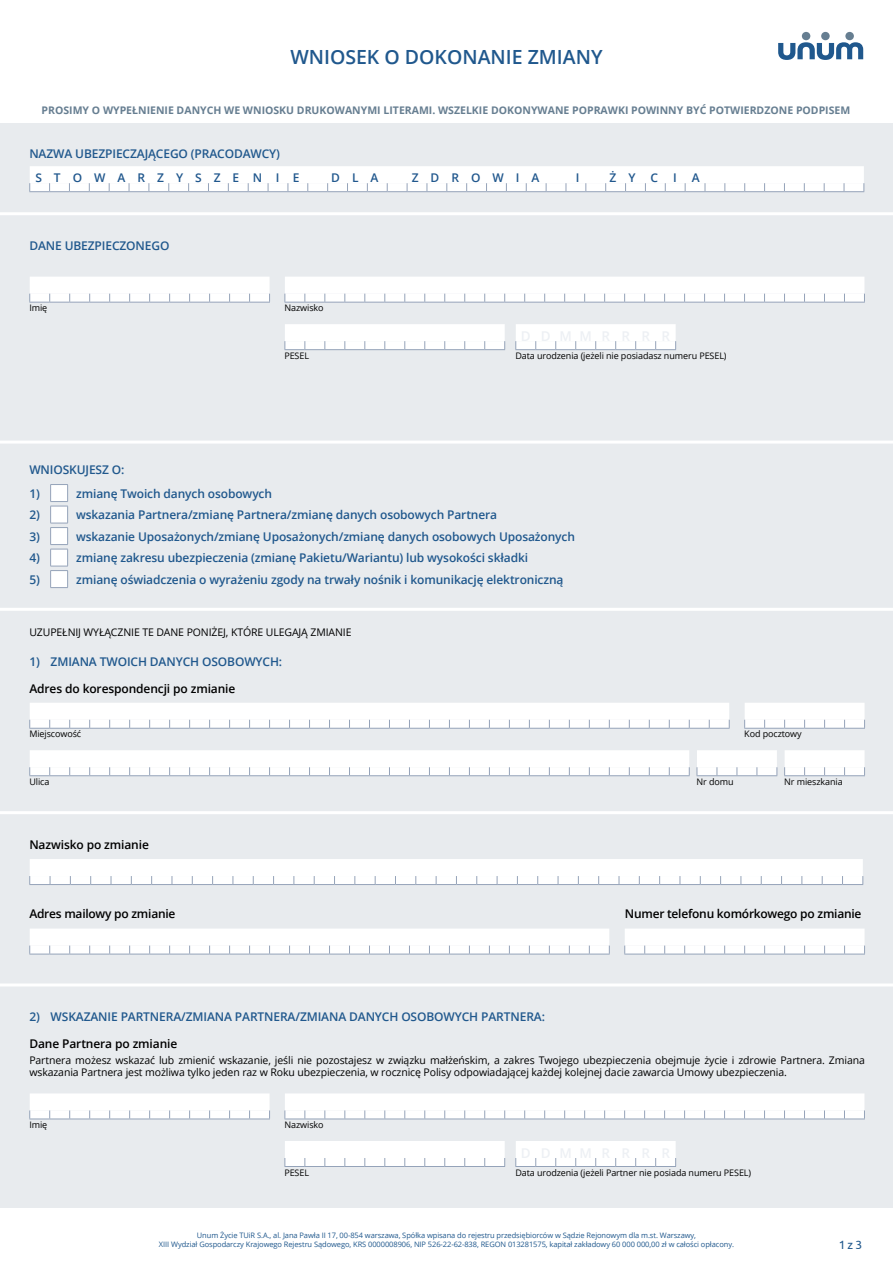
<style>
.page{position:relative;width:893px;height:1263px;background:#fff}
.page>*{position:absolute;margin:0;border:0;box-sizing:border-box;transform-origin:0 0}
.t1{font:600 19.5px "Open Sans";color:#20588d}
.t2{font:600 12px/23.5px "Open Sans";letter-spacing:-.01em;color:#20588d}
.t3{font:600 12px "Open Sans";letter-spacing:-.01em;color:#000}
.t4{font:600 12px "Open Sans";letter-spacing:1em;color:#20578d}
.t5{font:12px "Ubuntu";color:#20588d}
.t6{font:10.5px/12.3px "Open Sans";letter-spacing:-.01em;color:#000}
.t7{font:700 10.5px "Open Sans";color:#667e91}
.t8{font:9px "Open Sans";letter-spacing:-.01em;color:#000}
.t9{font:7.5px/9px "Open Sans";letter-spacing:-.01em;color:#20588d;text-align:center}
</style>
<div class="page">
<div style="left:0;top:123px;width:893px;height:1085px;background:#e8ebee"></div>
<svg style="left:778px;top:32px;width:85px;height:28px"></svg>
<hr style="left:0;top:212px;width:893px;height:3px;background:#fff">
<hr style="left:0;top:441px;width:893px;height:3px;background:#fff">
<hr style="left:0;top:608px;width:893px;height:3px;background:#fff">
<hr style="left:0;top:811px;width:893px;height:3px;background:#fff">
<hr style="left:0;top:983px;width:893px;height:3px;background:#fff">
<svg style="left:29px;top:166px;width:835px;height:26px;background:#f8f9fa"></svg>
<svg style="left:29px;top:277px;width:241px;height:26px;background:#f8f9fa"></svg>
<svg style="left:284px;top:277px;width:581px;height:26px;background:#f8f9fa"></svg>
<svg style="left:284px;top:324px;width:221px;height:26px;background:#f9fafb"></svg>
<svg style="left:515px;top:324px;width:161px;height:26px;background:#f9fafb"></svg>
<svg style="left:50px;top:484px;width:18px;height:104px"></svg>
<svg style="left:29px;top:703px;width:701px;height:26px;background:#f8f9fa"></svg>
<svg style="left:744px;top:703px;width:121px;height:26px;background:#f8f9fa"></svg>
<div style="left:29px;top:750px;width:661px;height:26px;background:#fff"></div>
<div style="left:697px;top:750px;width:80px;height:26px;background:#fff"></div>
<svg style="left:784px;top:750px;width:81px;height:26px;background:#f9fafb"></svg>
<div style="left:29px;top:859px;width:834px;height:26px;background:#fff"></div>
<svg style="left:29px;top:929px;width:581px;height:26px;background:#f8f9fa"></svg>
<svg style="left:624px;top:929px;width:241px;height:26px;background:#f8f9fa"></svg>
<svg style="left:29px;top:1093px;width:241px;height:26px;background:#fafafb"></svg>
<svg style="left:284px;top:1093px;width:581px;height:26px;background:#fafbfb"></svg>
<svg style="left:284px;top:1141px;width:221px;height:26px;background:#f9f9fb"></svg>
<svg style="left:515px;top:1141px;width:161px;height:26px;background:#f9f9fb"></svg>
<h1 class="t1" style="left:290px;top:44px;width:314px">WNIOSEK O DOKONANIE ZMIANY</h1>
<p class="t7" style="left:42px;top:103px;width:810px">PROSIMY O WYPEŁNIENIE DANYCH WE WNIOSKU DRUKOWANYMI LITERAMI. WSZELKIE DOKONYWANE POPRAWKI POWINNY BYĆ POTWIERDZONE PODPISEM</p>
<p class="t2" style="left:29px;top:142px;width:252px">NAZWA UBEZPIECZAJĄCEGO (PRACODAWCY)</p>
<p class="t4" style="left:35px;top:170px;width:266px">STOWARZYSZENIE</p>
<p class="t4" style="left:331px;top:170px;width:49px">DLA</p>
<p class="t4" style="left:412px;top:170px;width:129px">ZDROWIA</p>
<p class="t4" style="left:576px;top:170px;width:5px">I</p>
<p class="t4" style="left:610px;top:170px;width:28px">Ż Y</p>
<p class="t4" style="left:651px;top:170px;width:9px">C</p>
<p class="t4" style="left:673px;top:170px;width:28px">I A</p>
<p class="t2" style="left:29px;top:234px;width:142px">DANE UBEZPIECZONEGO</p>
<p class="t8" style="left:29px;top:302px;width:19px">Imię</p>
<p class="t8" style="left:284px;top:302px;width:41px">Nazwisko</p>
<p class="t8" style="left:284px;top:349px;width:26px">PESEL</p>
<p class="t8" style="left:515px;top:349px;width:213px">Data urodzenia (jeżeli nie posiadasz numeru PESEL)</p>
<p class="t2" style="left:29px;top:458px;width:97px">WNIOSKUJESZ O:<br>1)</p>
<p class="t2" style="left:76px;top:481px;width:197px">zmianę Twoich danych osobowych</p>
<p class="t2" style="left:29px;top:503px;width:12px">2)</p>
<p class="t2" style="left:76px;top:503px;width:423px">wskazania Partnera/zmianę Partnera/zmianę danych osobowych Partnera</p>
<p class="t2" style="left:29px;top:524px;width:12px">3)</p>
<p class="t2" style="left:76px;top:524px;width:500px">wskazanie Uposażonych/zmianę Uposażonych/zmianę danych osobowych Uposażonych</p>
<p class="t2" style="left:29px;top:546px;width:12px">4)</p>
<p class="t2" style="left:76px;top:546px;width:453px">zmianę zakresu ubezpieczenia (zmianę Pakietu/Wariantu) lub wysokości składki</p>
<p class="t2" style="left:29px;top:567px;width:12px">5)</p>
<p class="t2" style="left:76px;top:567px;width:489px">zmianę oświadczenia o wyrażeniu zgody na trwały nośnik i komunikację elektroniczną</p>
<p class="t6" style="left:29px;top:626px;width:324px">UZUPEŁNIJ WYŁĄCZNIE TE DANE PONIŻEJ, KTÓRE ULEGAJĄ ZMIANIE</p>
<p class="t2" style="left:29px;top:650px;width:254px">1) ZMIANA TWOICH DANYCH OSOBOWYCH:</p>
<p class="t3" style="left:29px;top:680px;width:208px">Adres do korespondencji po zmianie</p>
<p class="t8" style="left:29px;top:728px;width:53px">Miejscowość</p>
<p class="t8" style="left:744px;top:728px;width:59px">Kod pocztowy</p>
<p class="t8" style="left:29px;top:775px;width:22px">Ulica</p>
<p class="t8" style="left:697px;top:775px;width:39px">Nr domu</p>
<p class="t8" style="left:784px;top:775px;width:60px">Nr mieszkania</p>
<p class="t3" style="left:29px;top:836px;width:121px">Nazwisko po zmianie</p>
<p class="t3" style="left:29px;top:906px;width:148px">Adres mailowy po zmianie</p>
<p class="t3" style="left:625px;top:906px;width:238px">Numer telefonu komórkowego po zmianie</p>
<p class="t2" style="left:29px;top:1005px;width:517px">2) WSKAZANIE PARTNERA/ZMIANA PARTNERA/ZMIANA DANYCH OSOBOWYCH PARTNERA:</p>
<p class="t3" style="left:29px;top:1035px;width:149px">Dane Partnera po zmianie</p>
<p class="t6" style="left:29px;top:1054px;width:837px">Partnera możesz wskazać lub zmienić wskazanie, jeśli nie pozostajesz w związku małżeńskim, a zakres Twojego ubezpieczenia obejmuje życie i zdrowie Partnera. Zmiana wskazania Partnera jest możliwa tylko jeden raz w Roku ubezpieczenia, w rocznicę Polisy odpowiadającej każdej kolejnej dacie zawarcia Umowy ubezpieczenia.</p>
<p class="t8" style="left:29px;top:1119px;width:19px">Imię</p>
<p class="t8" style="left:284px;top:1119px;width:41px">Nazwisko</p>
<p class="t8" style="left:284px;top:1166px;width:26px">PESEL</p>
<p class="t8" style="left:515px;top:1166px;width:237px">Data urodzenia (jeżeli Partner nie posiada numeru PESEL)</p>
<p class="t9" style="left:159px;top:1231px;width:577px">Unum Życie TUiR S.A., al. Jana Pawła II 17, 00-854 warszawa, Spółka wpisana do rejestru przedsiębiorców w Sądzie Rejonowym dla m.st. Warszawy,<br>XIII Wydział Gospodarczy Krajowego Rejestru Sądowego, KRS 0000008906, NIP 526-22-62-838, REGON 013281575, kapitał zakładowy 60 000 000,00 zł w całości opłacony.</p>
<p class="t5" style="left:839px;top:1237px;width:25px">1 z 3</p>
</div>
